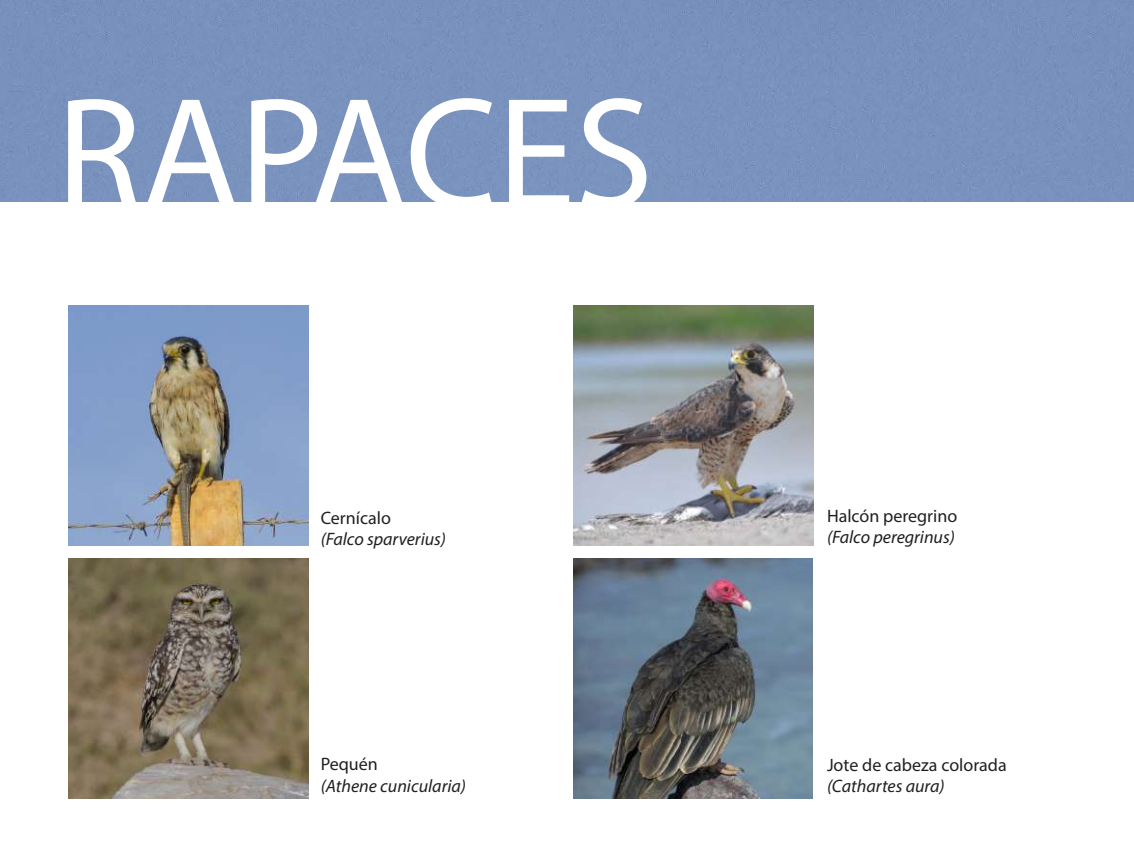
<style>
.page{position:relative;width:1134px;height:851px;background:#fff}
.page>*{position:absolute;margin:0;border:0;box-sizing:border-box;transform-origin:0 0}
.t1{font:158.6px "Myriad Pro";color:#fff}
.t2{font:italic 18px "Myriad Pro";color:#231f20}
.t3{font:18px "Myriad Pro";color:#231f20}
</style>
<div class="page">
<img style="left:68px;top:305px;width:240px;height:240px">
<img style="left:573px;top:305px;width:240px;height:240px">
<img style="left:573px;top:558px;width:239px;height:240px">
<img style="left:68px;top:558px;width:240px;height:240px">
<div style="left:0;top:0;width:1134px;height:202px;background:#7991bd"></div>
<h1 class="t1" style="left:56px;top:56px;width:599px">RAPACES</h1>
<p class="t3" style="left:321px;top:506px;width:72px">Cernícalo</p>
<p class="t2" style="left:321px;top:528px;width:127px">(Falco sparverius)</p>
<p class="t3" style="left:321px;top:752px;width:59px">Pequén</p>
<p class="t2" style="left:321px;top:774px;width:147px">(Athene cunicularia)</p>
<p class="t3" style="left:827px;top:504px;width:132px">Halcón peregrino</p>
<p class="t2" style="left:827px;top:526px;width:129px">(Falco peregrinus)</p>
<p class="t3" style="left:827px;top:753px;width:181px">Jote de cabeza colorada</p>
<p class="t2" style="left:827px;top:775px;width:119px">(Cathartes aura)</p>
</div>
